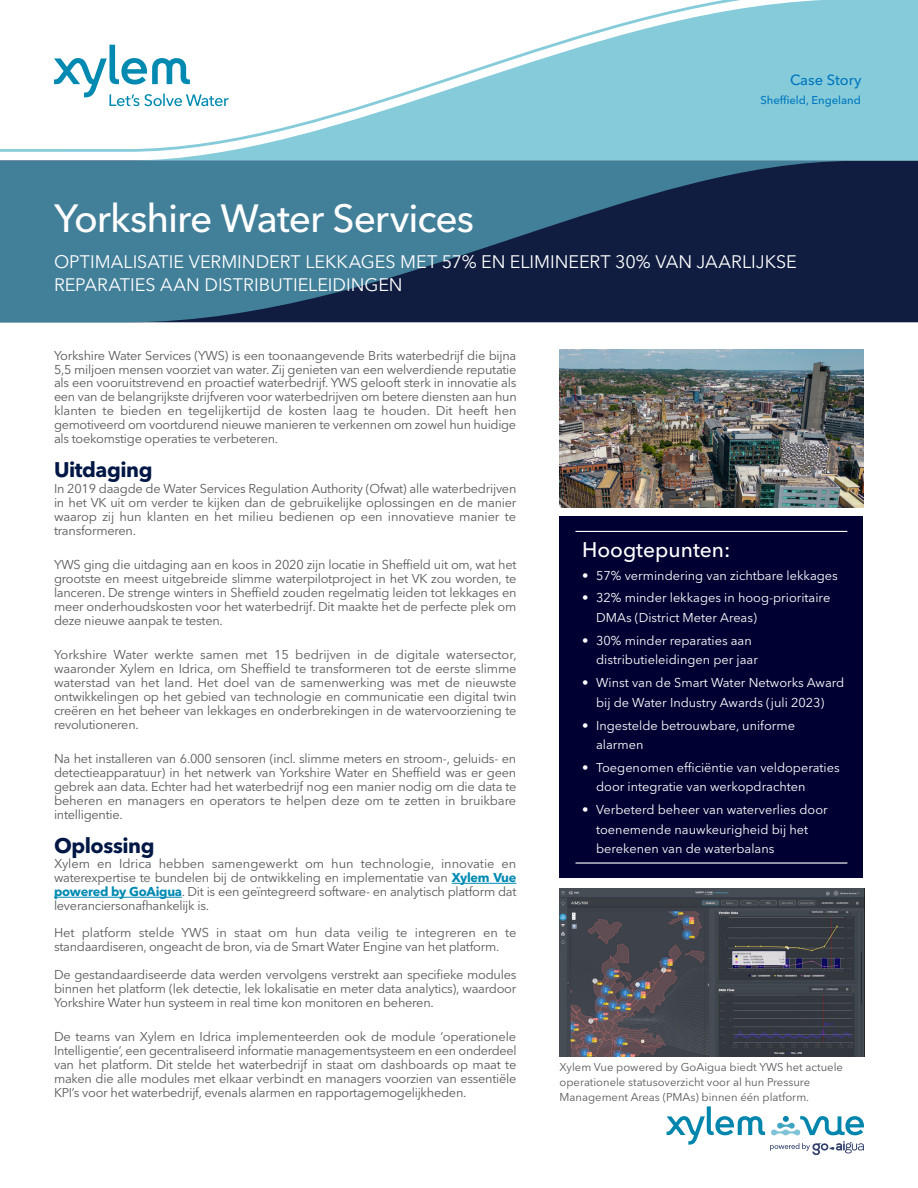
<style>
.page{position:relative;width:918px;height:1188px;background:#fff}
.page>*{position:absolute;margin:0;border:0;box-sizing:border-box;transform-origin:0 0}
.CS_Headline{font:500 39px "Avenir Next LT Pro";letter-spacing:-.03em;color:#fff}
.Body_text{font:700 21px "Avenir Next LT Pro";letter-spacing:-.02em;color:#001745}
.SC_supporting__space_afer{font:500 21px "Avenir Next LT Pro";color:#fff}
.CS_Subhead{font:18px/22.5px "Avenir Next LT Pro";color:#fff}
.Body_text-2{font:500 14.7px "Avenir Next LT Pro";color:#0077be}
.Body_text-3{font:12.75px/14px "Avenir Next LT Pro";letter-spacing:-.02em;color:#58595b;text-align:justify}
.t1{font:12.75px/19.5px "Avenir Next LT Pro";color:#fff}
.small_body_text{font:11.25px/15px "Avenir Next LT Pro";color:#58595b}
.small_body_text-2{font:500 11.25px "Avenir Next LT Pro";color:#0077be}
.s1{font-weight:700;color:#008ab2}
</style>
<div class="page">
<div style="left:560px;top:516px;width:303px;height:362px;background:#003"></div>
<svg style="left:0;top:152px;width:918px;height:9px;fill:#85cbda"></svg>
<svg style="left:0;top:161px;width:918px;height:161px;background:#2b5371"></svg>
<svg style="left:0;top:0;width:918px;height:152px;fill:#85cbda"></svg>
<hr style="left:452px;top:883px;width:64px;height:1px;background:#008ab2">
<hr style="left:54px;top:897px;width:128px;height:1px;background:#008ab2">
<hr style="left:576px;top:862px;width:271px;height:2px;background:#fff">
<hr style="left:576px;top:531px;width:271px;height:1px;background:#fff">
<svg style="left:54px;top:45px;width:175px;height:61px"></svg>
<img style="left:560px;top:350px;width:304px;height:157px">
<svg style="left:667px;top:1106px;width:197px;height:49px"></svg>
<img style="left:560px;top:889px;width:305px;height:168px">
<p class="Body_text-2" style="left:790px;top:71px;width:73px">Case Story</p>
<p class="small_body_text-2" style="left:760px;top:93px;width:102px">Sheffield, Engeland</p>
<p class="CS_Headline" style="left:54px;top:195px;width:422px">Yorkshire Water Services</p>
<p class="CS_Subhead" style="left:54px;top:250px;width:744px">OPTIMALISATIE VERMINDERT LEKKAGES MET 57% EN ELIMINEERT 30% VAN JAARLIJKSE<br>REPARATIES AAN DISTRIBUTIELEIDINGEN</p>
<p class="Body_text-3" style="left:54px;top:348px;width:464px">Yorkshire Water Services (YWS) is een toonaangevende Brits waterbedrijf die bijna 5,5 miljoen mensen voorziet van water. Zij genieten van een welverdiende reputatie als een vooruitstrevend en proactief waterbedrijf. YWS gelooft sterk in innovatie als een van de belangrijkste drijfveren voor waterbedrijven om betere diensten aan hun klanten te bieden en tegelijkertijd de kosten laag te houden. Dit heeft hen gemotiveerd om voortdurend nieuwe manieren te verkennen om zowel hun huidige als toekomstige operaties te verbeteren.</p>
<p class="Body_text" style="left:54px;top:457px;width:100px">Uitdaging</p>
<p class="Body_text-3" style="left:54px;top:481px;width:464px">In 2019 daagde de Water Services Regulation Authority (Ofwat) alle waterbedrijven in het VK uit om verder te kijken dan de gebruikelijke oplossingen en de manier waarop zij hun klanten en het milieu bedienen op een innovatieve manier te transformeren.</p>
<p class="Body_text-3" style="left:54px;top:557px;width:464px">YWS ging die uitdaging aan en koos in 2020 zijn locatie in Sheffield uit om, wat het grootste en meest uitgebreide slimme waterpilotproject in het VK zou worden, te lanceren. De strenge winters in Sheffield zouden regelmatig leiden tot lekkages en meer onderhoudskosten voor het waterbedrijf. Dit maakte het de perfecte plek om deze nieuwe aanpak te testen.</p>
<p class="Body_text-3" style="left:54px;top:647px;width:464px">Yorkshire Water werkte samen met 15 bedrijven in de digitale watersector, waaronder Xylem en Idrica, om Sheffield te transformeren tot de eerste slimme waterstad van het land. Het doel van de samenwerking was met de nieuwste ontwikkelingen op het gebied van technologie en communicatie een digital twin creëren en het beheer van lekkages en onderbrekingen in de watervoorziening te revolutioneren.</p>
<p class="Body_text-3" style="left:54px;top:751px;width:464px">Na het installeren van 6.000 sensoren (incl. slimme meters en stroom-, geluids- en detectieapparatuur) in het netwerk van Yorkshire Water en Sheffield was er geen gebrek aan data. Echter had het waterbedrijf nog een manier nodig om die data te beheren en managers en operators te helpen deze om te zetten in bruikbare intelligentie.</p>
<p class="Body_text" style="left:54px;top:833px;width:102px">Oplossing</p>
<p class="Body_text-3" style="left:54px;top:857px;width:464px">Xylem en Idrica hebben samengewerkt om hun technologie, innovatie en waterexpertise te bundelen bij de ontwikkeling en implementatie van <span class="s1">Xylem Vue powered by GoAigua</span>. Dit is een geïntegreerd software- en analytisch platform dat leveranciersonafhankelijk is.</p>
<p class="Body_text-3" style="left:54px;top:926px;width:464px">Het platform stelde YWS in staat om hun data veilig te integreren en te standaardiseren, ongeacht de bron, via de Smart Water Engine van het platform.</p>
<p class="Body_text-3" style="left:54px;top:967px;width:464px">De gestandaardiseerde data werden vervolgens verstrekt aan specifieke modules binnen het platform (lek detectie, lek lokalisatie en meter data analytics), waardoor Yorkshire Water hun systeem in real time kon monitoren en beheren.</p>
<p class="Body_text-3" style="left:54px;top:1029px;width:464px">De teams van Xylem en Idrica implementeerden ook de module ‘operationele Intelligentie’, een gecentraliseerd informatie managementsysteem en een onderdeel van het platform. Dit stelde het waterbedrijf in staat om dashboards op maat te maken die alle modules met elkaar verbindt en managers voorzien van essentiële KPI’s voor het waterbedrijf, evenals alarmen en rapportagemogelijkheden.</p>
<p class="SC_supporting__space_afer" style="left:582px;top:537px;width:150px">Hoogtepunten:</p>
<p class="t1" style="left:582px;top:565px;width:257px">• 57% vermindering van zichtbare lekkages</p>
<p class="t1" style="left:596px;top:588px;width:236px;text-indent:-14px">• 32% minder lekkages in hoog-prioritaire<br>DMAs (District Meter Areas)</p>
<p class="t1" style="left:596px;top:631px;width:163px;text-indent:-14px">• 30% minder reparaties aan distributieleidingen per jaar</p>
<p class="t1" style="left:582px;top:673px;width:264px;text-align:center">• Winst van de Smart Water Networks Award bij de Water Industry Awards (juli 2023)</p>
<p class="t1" style="left:596px;top:715px;width:200px;text-indent:-14px">• Ingestelde betrouwbare, uniforme alarmen</p>
<p class="t1" style="left:596px;top:758px;width:245px;text-indent:-14px">• Toegenomen efficiëntie van veldoperaties door integratie van werkopdrachten</p>
<p class="t1" style="left:596px;top:800px;width:233px;text-indent:-14px">• Verbeterd beheer van waterverlies door toenemende nauwkeurigheid bij het berekenen van de waterbalans</p>
<p class="small_body_text" style="left:560px;top:1059px;width:285px">Xylem Vue powered by GoAigua biedt YWS het actuele operationele statusoverzicht voor al hun Pressure<br>Management Areas (PMAs) binnen één platform.</p>
</div>
